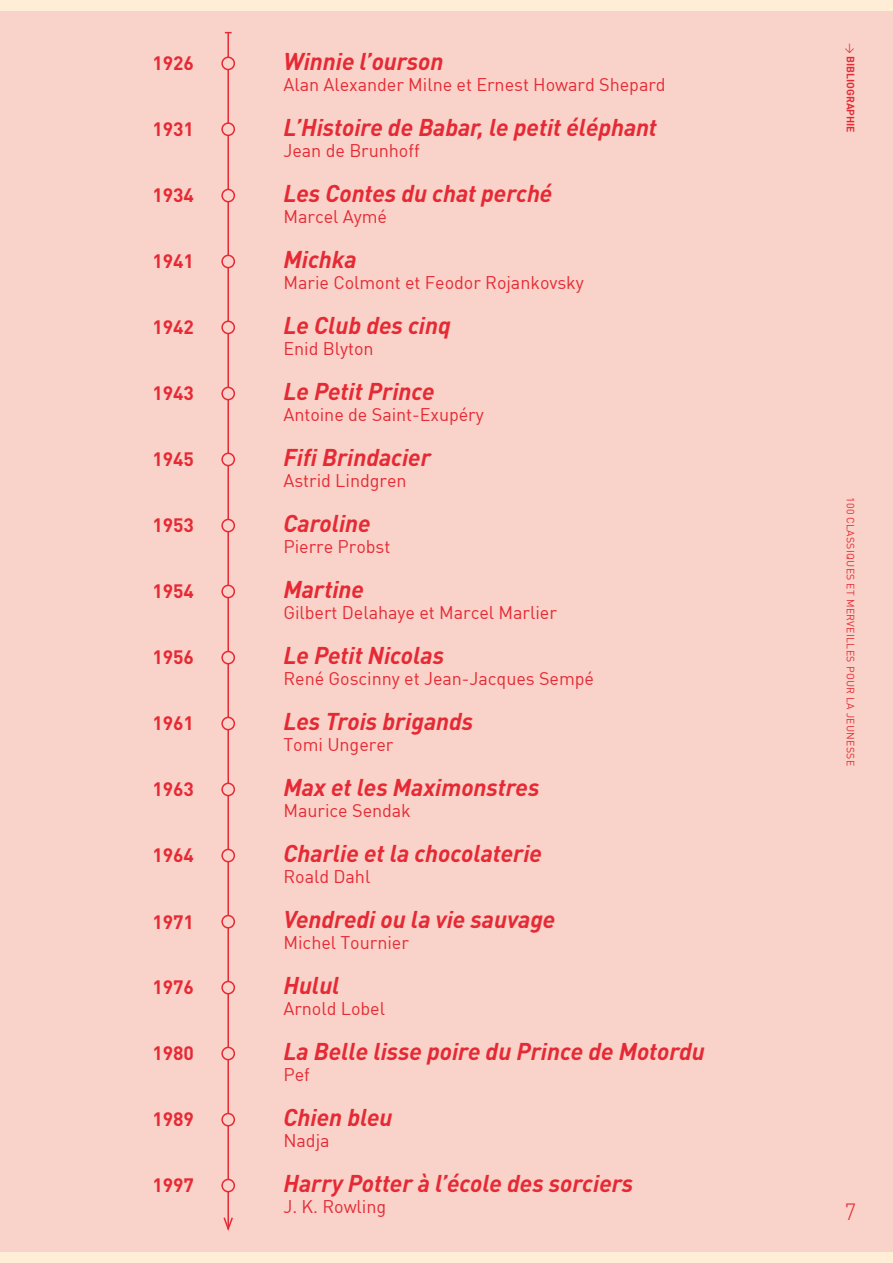
<style>
.page{position:relative;width:893px;height:1263px;background:#f9d3c9}
.page>*{position:absolute;margin:0;border:0;box-sizing:border-box;transform-origin:0 0}
.t1{font:italic 700 24px "DIN Pro";letter-spacing:-.005em;color:#e62a35}
.t2{font:300 22.95px "DIN";color:#e62a35}
.t3{font:700 19.2px "DIN Pro";letter-spacing:-.005em;color:#e62a35}
.t4{font:18px "DIN";letter-spacing:-.005em;color:#e62a35}
.t5{font:10.5px "DIN Pro";letter-spacing:.025em;color:#e62a35}
.t6{font:10.5px "DIN Bold";color:#e62a35}
.s1{font-family:"DIN Pro"}
</style>
<div class="page">
<div style="left:0;top:0;width:893px;height:10px;background:#feedd7"></div>
<div style="left:0;top:1253px;width:893px;height:10px;background:#feedd7"></div>
<hr style="left:227px;top:33px;width:2px;height:1196px;background:#e62a35">
<svg style="left:223px;top:1216px;width:10px;height:15px"></svg>
<div style="left:222px;top:57px;width:12px;height:12px;background:#f9d3c9;border-radius:50%"></div>
<div style="left:221px;top:57px;width:14px;height:13px;border:2px solid #e62a35;border-radius:50%"></div>
<div style="left:222px;top:123px;width:12px;height:12px;background:#f9d3c9;border-radius:50%"></div>
<div style="left:221px;top:122px;width:14px;height:14px;border:2px solid #e62a35;border-radius:50%"></div>
<div style="left:222px;top:189px;width:12px;height:13px;background:#f9d3c9;border-radius:50%"></div>
<div style="left:221px;top:189px;width:14px;height:13px;border:2px solid #e62a35;border-radius:50%"></div>
<div style="left:222px;top:255px;width:12px;height:13px;background:#f9d3c9;border-radius:50%"></div>
<div style="left:221px;top:255px;width:14px;height:13px;border:2px solid #e62a35;border-radius:50%"></div>
<div style="left:222px;top:321px;width:12px;height:12px;background:#f9d3c9;border-radius:50%"></div>
<div style="left:221px;top:321px;width:14px;height:13px;border:2px solid #e62a35;border-radius:50%"></div>
<div style="left:222px;top:387px;width:12px;height:13px;background:#f9d3c9;border-radius:50%"></div>
<div style="left:221px;top:387px;width:14px;height:13px;border:2px solid #e62a35;border-radius:50%"></div>
<div style="left:222px;top:453px;width:12px;height:12px;background:#f9d3c9;border-radius:50%"></div>
<div style="left:221px;top:453px;width:14px;height:13px;border:2px solid #e62a35;border-radius:50%"></div>
<div style="left:222px;top:519px;width:12px;height:13px;background:#f9d3c9;border-radius:50%"></div>
<div style="left:221px;top:519px;width:14px;height:13px;border:2px solid #e62a35;border-radius:50%"></div>
<div style="left:222px;top:585px;width:12px;height:13px;background:#f9d3c9;border-radius:50%"></div>
<div style="left:221px;top:585px;width:14px;height:13px;border:2px solid #e62a35;border-radius:50%"></div>
<div style="left:222px;top:651px;width:12px;height:13px;background:#f9d3c9;border-radius:50%"></div>
<div style="left:221px;top:651px;width:14px;height:13px;border:2px solid #e62a35;border-radius:50%"></div>
<div style="left:222px;top:717px;width:12px;height:13px;background:#f9d3c9;border-radius:50%"></div>
<div style="left:221px;top:717px;width:14px;height:13px;border:2px solid #e62a35;border-radius:50%"></div>
<div style="left:222px;top:783px;width:12px;height:12px;background:#f9d3c9;border-radius:50%"></div>
<div style="left:221px;top:782px;width:14px;height:14px;border:2px solid #e62a35;border-radius:50%"></div>
<div style="left:222px;top:849px;width:12px;height:13px;background:#f9d3c9;border-radius:50%"></div>
<div style="left:221px;top:849px;width:14px;height:13px;border:2px solid #e62a35;border-radius:50%"></div>
<div style="left:222px;top:915px;width:12px;height:13px;background:#f9d3c9;border-radius:50%"></div>
<div style="left:221px;top:915px;width:14px;height:13px;border:2px solid #e62a35;border-radius:50%"></div>
<div style="left:222px;top:981px;width:12px;height:13px;background:#f9d3c9;border-radius:50%"></div>
<div style="left:221px;top:981px;width:14px;height:13px;border:2px solid #e62a35;border-radius:50%"></div>
<div style="left:222px;top:1047px;width:12px;height:12px;background:#f9d3c9;border-radius:50%"></div>
<div style="left:221px;top:1047px;width:14px;height:13px;border:2px solid #e62a35;border-radius:50%"></div>
<div style="left:222px;top:1113px;width:12px;height:13px;background:#f9d3c9;border-radius:50%"></div>
<div style="left:221px;top:1113px;width:14px;height:13px;border:2px solid #e62a35;border-radius:50%"></div>
<div style="left:222px;top:1179px;width:12px;height:13px;background:#f9d3c9;border-radius:50%"></div>
<div style="left:221px;top:1179px;width:14px;height:13px;border:2px solid #e62a35;border-radius:50%"></div>
<p class="t3" style="left:152px;top:47px;width:43px">1926</p>
<p class="t3" style="left:152px;top:113px;width:43px">1931</p>
<p class="t3" style="left:152px;top:179px;width:43px">1934</p>
<p class="t3" style="left:152px;top:245px;width:43px">1941</p>
<p class="t3" style="left:152px;top:311px;width:43px">1942</p>
<p class="t3" style="left:152px;top:377px;width:43px">1943</p>
<p class="t3" style="left:152px;top:443px;width:43px">1945</p>
<p class="t3" style="left:152px;top:509px;width:43px">1953</p>
<p class="t3" style="left:152px;top:575px;width:43px">1954</p>
<p class="t3" style="left:152px;top:641px;width:43px">1956</p>
<p class="t3" style="left:152px;top:707px;width:43px">1961</p>
<p class="t3" style="left:152px;top:773px;width:43px">1963</p>
<p class="t3" style="left:152px;top:839px;width:43px">1964</p>
<p class="t3" style="left:152px;top:905px;width:43px">1971</p>
<p class="t3" style="left:152px;top:971px;width:43px">1976</p>
<p class="t3" style="left:152px;top:1037px;width:43px">1980</p>
<p class="t3" style="left:152px;top:1103px;width:43px">1989</p>
<p class="t3" style="left:152px;top:1169px;width:43px">1997</p>
<p class="t1" style="left:283px;top:42px;width:162px">Winnie l’ourson</p>
<p class="t4" style="left:283px;top:74px;width:384px">Alan Alexander Milne et Ernest Howard Shepard</p>
<p class="t1" style="left:283px;top:108px;width:375px">L’Histoire de Babar, le petit éléphant</p>
<p class="t4" style="left:283px;top:140px;width:138px">Jean de Brunhoff</p>
<p class="t1" style="left:283px;top:174px;width:271px">Les Contes du chat perché</p>
<p class="t4" style="left:283px;top:206px;width:105px">Marcel Aymé</p>
<p class="t1" style="left:283px;top:240px;width:75px">Michka</p>
<p class="t4" style="left:283px;top:272px;width:302px">Marie Colmont et Feodor Rojankovsky</p>
<p class="t1" style="left:283px;top:306px;width:169px">Le Club des cinq</p>
<p class="t4" style="left:283px;top:338px;width:92px">Enid Blyton</p>
<p class="t1" style="left:283px;top:372px;width:153px">Le Petit Prince</p>
<p class="t4" style="left:283px;top:404px;width:202px">Antoine de Saint-Exupéry</p>
<p class="t1" style="left:283px;top:438px;width:149px">Fifi Brindacier</p>
<p class="t4" style="left:283px;top:470px;width:125px">Astrid Lindgren</p>
<p class="t1" style="left:283px;top:504px;width:89px">Caroline</p>
<p class="t4" style="left:283px;top:536px;width:108px">Pierre Probst</p>
<p class="t1" style="left:283px;top:570px;width:82px">Martine</p>
<p class="t4" style="left:283px;top:602px;width:275px">Gilbert Delahaye et Marcel Marlier</p>
<p class="t1" style="left:283px;top:636px;width:162px">Le Petit Nicolas</p>
<p class="t4" style="left:283px;top:668px;width:312px">René Goscinny et Jean-Jacques Sempé</p>
<p class="t1" style="left:283px;top:702px;width:191px">Les Trois brigands</p>
<p class="t4" style="left:283px;top:734px;width:111px">Tomi Ungerer</p>
<p class="t1" style="left:283px;top:768px;width:257px">Max et les Maximonstres</p>
<p class="t4" style="left:283px;top:800px;width:129px">Maurice Sendak</p>
<p class="t1" style="left:283px;top:834px;width:260px">Charlie et la chocolaterie</p>
<p class="t4" style="left:283px;top:866px;width:88px">Roald Dahl</p>
<p class="t1" style="left:283px;top:900px;width:274px">Vendredi ou la vie sauvage</p>
<p class="t4" style="left:283px;top:932px;width:127px">Michel Tournier</p>
<p class="t1" style="left:283px;top:966px;width:58px">Hulul</p>
<p class="t4" style="left:283px;top:998px;width:103px">Arnold Lobel</p>
<p class="t1" style="left:283px;top:1032px;width:423px">La Belle lisse poire du Prince de Motordu</p>
<p class="t4" style="left:283px;top:1064px;width:28px">Pef</p>
<p class="t1" style="left:283px;top:1098px;width:111px">Chien bleu</p>
<p class="t4" style="left:283px;top:1130px;width:48px">Nadja</p>
<p class="t1" style="left:283px;top:1164px;width:351px">Harry Potter à l’école des sorciers</p>
<p class="t4" style="left:283px;top:1196px;width:104px">J. K. Rowling</p>
<p class="t6" style="left:857px;top:43px;width:92px;rotate:90deg"><span class="s1">→</span> BIBLIOGRAPHIE</p>
<p class="t5" style="left:858px;top:497px;width:270px;rotate:90deg">100 CLASSIQUES ET MERVEILLES POUR LA JEUNESSE</p>
<p class="t2" style="left:844px;top:1198px;width:13px">7</p>
</div>
